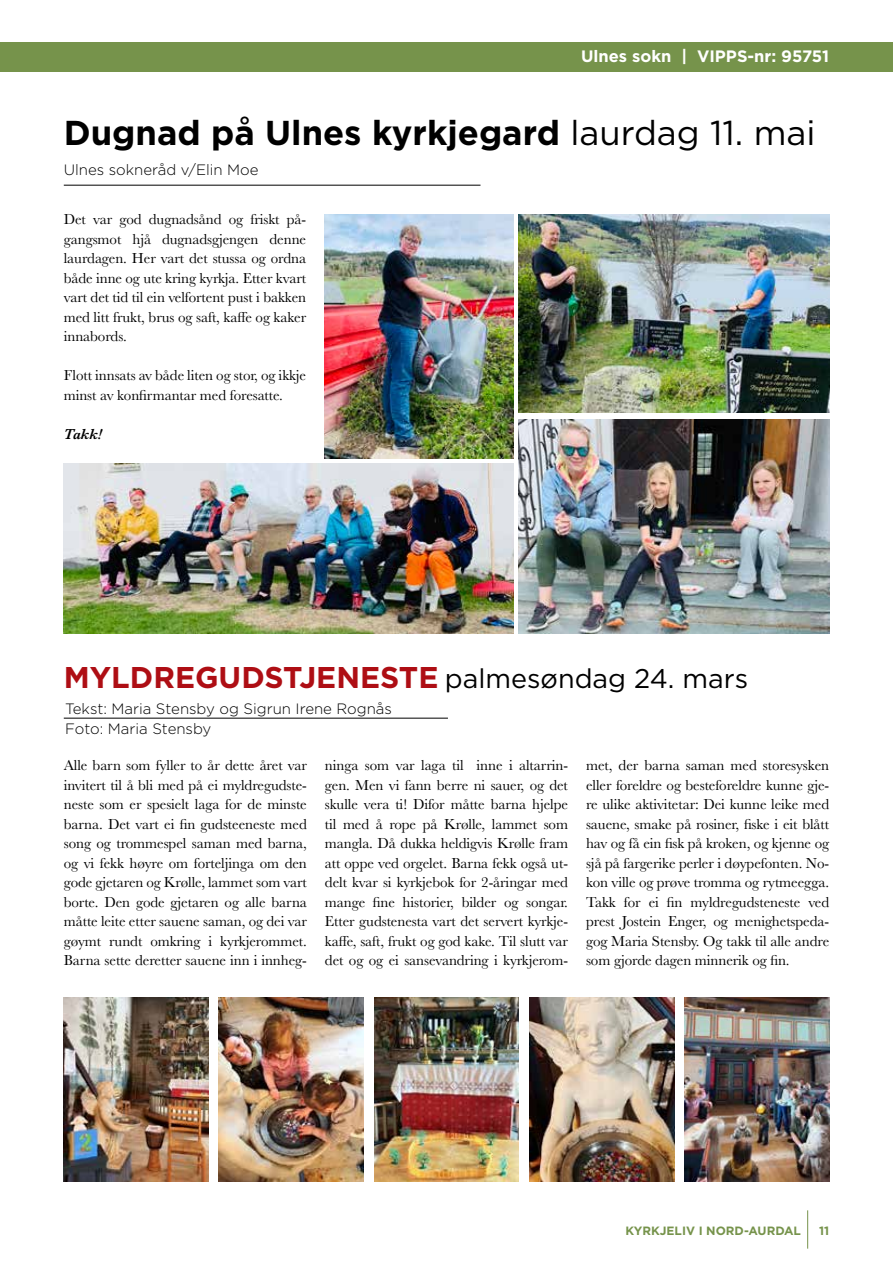
<style>
.page{position:relative;width:893px;height:1263px;background:#fff}
.page>*{position:absolute;margin:0;border:0;box-sizing:border-box;transform-origin:0 0}
.t1{font:700 34.5px "Gotham";color:#000}
.t2{font:700 30px "Gotham";color:#ae0e14}
.t3{font:700 16.5px "Gotham";color:#fff}
.t4{font:15px/19.5px "Baskerville";letter-spacing:-.005em;color:#000;text-align:justify}
.t5{font:300 15px/19.5px "Gotham";color:#000}
.t6{font:italic 600 15px "Baskerville";color:#000}
.t7{font:700 12px "Gotham";color:#76934b}
.s1{font-weight:400}
.s2{font-weight:400;font-size:27px;color:#000}
</style>
<div class="page">
<div style="left:0;top:43px;width:893px;height:29px;background:#76934b"></div>
<hr style="left:807px;top:1210px;width:1px;height:38px;background:#76934b">
<img style="left:325px;top:214px;width:188px;height:244px">
<img style="left:519px;top:419px;width:310px;height:215px">
<img style="left:519px;top:214px;width:310px;height:198px">
<img style="left:64px;top:464px;width:449px;height:170px">
<hr style="left:64px;top:185px;width:416px;height:1px;background:#000">
<hr style="left:64px;top:718px;width:384px;height:1px;background:#000">
<img style="left:64px;top:997px;width:144px;height:184px">
<img style="left:219px;top:997px;width:145px;height:184px">
<img style="left:374px;top:997px;width:145px;height:184px">
<img style="left:529px;top:997px;width:145px;height:184px">
<img style="left:685px;top:997px;width:144px;height:184px">
<p class="t3" style="left:581px;top:45px;width:250px">Ulnes sokn | VIPPS-nr: 95751</p>
<h1 class="t1" style="left:64px;top:110px;width:753px">Dugnad på Ulnes kyrkjegard <span class="s1">laurdag 11. mai</span></h1>
<p class="t5" style="left:64px;top:159px;width:196px">Ulnes sokneråd v/Elin Moe</p>
<p class="t4" style="left:64px;top:210px;width:244px">Det var god dugnadsånd og friskt på&shy;gangsmot hjå dugnadsgjengen denne laurdagen. Her vart det stussa og ordna både inne og ute kring kyrkja. Etter kvart vart det tid til ein velfortent pust i bakken med litt frukt, brus og saft, kaffe og kaker innabords.</p>
<p class="t4" style="left:64px;top:366px;width:244px">Flott innsats av både liten og stor, og ikkje minst av konfirmantar med foresatte.</p>
<p class="t6" style="left:64px;top:423px;width:39px">Takk!</p>
<h2 class="t2" style="left:64px;top:657px;width:686px">MYLDREGUDSTJENESTE <span class="s2">palmesøndag 24. mars</span></h2>
<p class="t5" style="left:65px;top:698px;width:328px">Tekst: Maria Stensby og Sigrun Irene Rognås<br>Foto: Maria Stensby</p>
<p class="t4" style="left:64px;top:756px;width:245px">Alle barn som fyller to år dette året var invitert til å bli med på ei myldregudste&shy;neste som er spesielt laga for de minste barna. Det vart ei fin gudsteeneste med song og trommespel saman med barna, og vi fekk høyre om forteljinga om den gode gjetaren og Krølle, lammet som vart borte. Den gode gjetaren og alle barna måtte leite etter sauene saman, og dei var gøymt rundt omkring i kyrkjerommet.<br>Barna sette deretter sauene inn i innheg-</p>
<p class="t4" style="left:325px;top:756px;width:245px">ninga som var laga til inne i altarrin&shy;gen. Men vi fann berre ni sauer, og det skulle vera ti! Difor måtte barna hjelpe til med å rope på Krølle, lammet som mangla. Då dukka heldigvis Krølle fram att oppe ved orgelet. Barna fekk også ut&shy;delt kvar si kyrkjebok for 2-åringar med mange fine historier, bilder og songar.<br>Etter gudstenesta vart det servert kyrkje&shy;kaffe, saft, frukt og god kake. Til slutt var det og og ei sansevandring i kyrkjerom-</p>
<p class="t4" style="left:586px;top:756px;width:245px">met, der barna saman med storesysken eller foreldre og besteforeldre kunne gje&shy;re ulike aktivitetar: Dei kunne leike med sauene, smake på rosiner, fiske i eit blått hav og få ein fisk på kroken, og kjenne og sjå på fargerike perler i døypefonten. No&shy;kon ville og prøve tromma og rytmeegga.<br>Takk for ei fin myldregudsteneste ved prest Jostein Enger, og menighetspeda&shy;gog Maria Stensby. Og takk til alle andre som gjorde dagen minnerik og fin.</p>
<p class="t7" style="left:625px;top:1222px;width:177px">KYRKJELIV I NORD-AURDAL</p>
<p class="t7" style="left:819px;top:1222px;width:12px">11</p>
</div>
